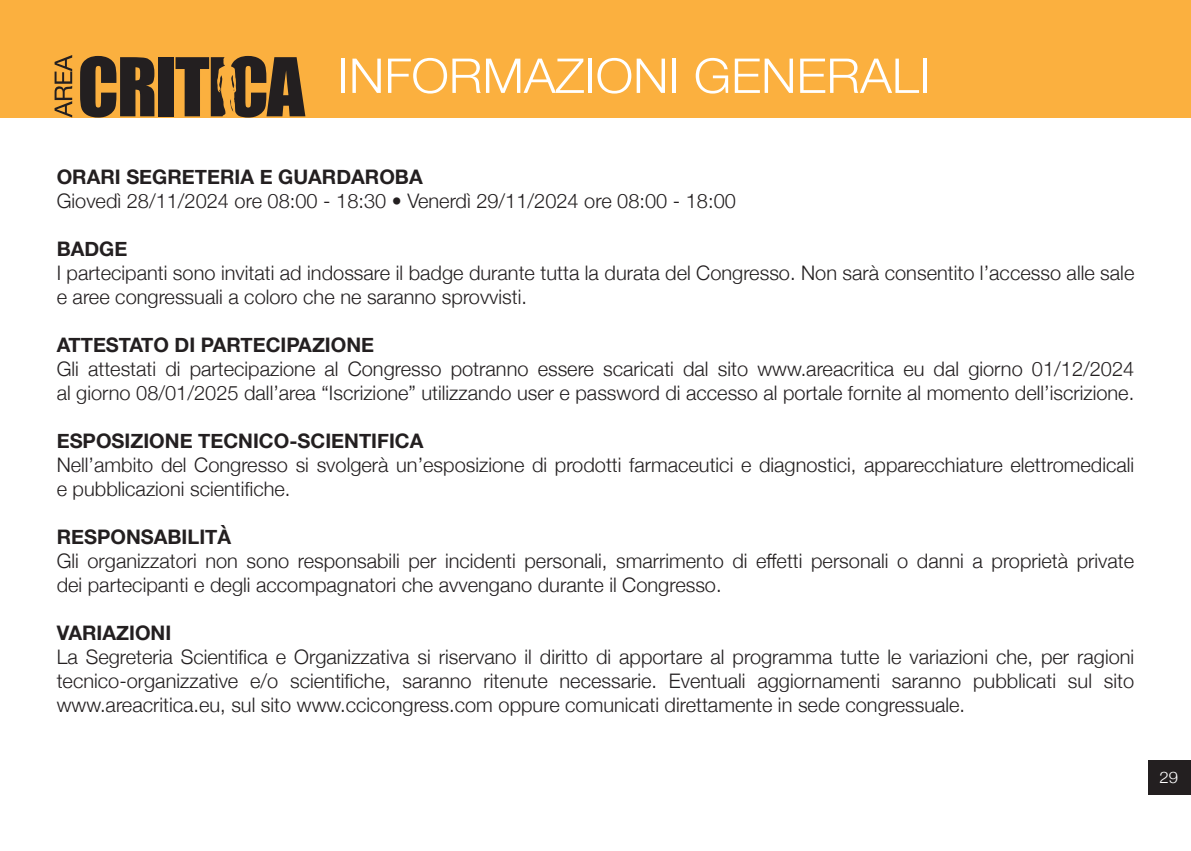
<style>
.page{position:relative;width:1191px;height:851px;background:#fff}
.page>*{position:absolute;margin:0;border:0;box-sizing:border-box;transform-origin:0 0}
.t1{font:300 48px "Helvetica Neue";color:#fff;scale:1.05 1}
.t2{font:300 20px/24px "Helvetica Neue";color:#231f20}
.t3{font:700 20px "Helvetica Neue";color:#231f20}
.t4{font:300 16px "Helvetica Neue";color:#fff;scale:1.05 1}
</style>
<div class="page">
<div style="left:0;top:0;width:1191px;height:118px;background:#fbb03f"></div>
<svg style="left:80px;top:56px;width:74px;height:61px"></svg>
<div style="left:158px;top:57px;width:16px;height:59px;background:#231f20"></div>
<svg style="left:175px;top:56px;width:130px;height:61px"></svg>
<svg style="left:55px;top:55px;width:17px;height:62px"></svg>
<div style="left:1148px;top:760px;width:43px;height:34px;background:#231f20"></div>
<p class="t1" style="left:338px;top:37px;width:566px">INFORMAZIONI GENERALI</p>
<p class="t3" style="left:57px;top:161px;width:367px">ORARI SEGRETERIA E GUARDAROBA</p>
<p class="t2" style="left:57px;top:187px;width:680px">Giovedì 28/11/2024 ore 08:00 - 18:30 • Venerdì 29/11/2024 ore 08:00 - 18:00</p>
<p class="t3" style="left:57px;top:233px;width:72px">BADGE</p>
<p class="t2" style="left:57px;top:259px;width:1079px">I partecipanti sono invitati ad indossare il badge durante tutta la durata del Congresso. Non sarà consentito l’accesso alle sale e aree congressuali a coloro che ne saranno sprovvisti.</p>
<p class="t3" style="left:57px;top:329px;width:319px">ATTESTATO DI PARTECIPAZIONE</p>
<p class="t2" style="left:57px;top:355px;width:1079px">Gli attestati di partecipazione al Congresso potranno essere scaricati dal sito www.areacritica eu dal giorno 01/12/2024 al giorno 08/01/2025 dall’area “Iscrizione” utilizzando user e password di accesso al portale fornite al momento dell’iscrizione.</p>
<p class="t3" style="left:57px;top:425px;width:368px">ESPOSIZIONE TECNICO-SCIENTIFICA</p>
<p class="t2" style="left:57px;top:451px;width:1079px">Nell’ambito del Congresso si svolgerà un’esposizione di prodotti farmaceutici e diagnostici, apparecchiature elettromedicali e pubblicazioni scientifiche.</p>
<p class="t3" style="left:57px;top:521px;width:176px">RESPONSABILITÀ</p>
<p class="t2" style="left:57px;top:547px;width:1079px">Gli organizzatori non sono responsabili per incidenti personali, smarrimento di effetti personali o danni a proprietà private dei partecipanti e degli accompagnatori che avvengano durante il Congresso.</p>
<p class="t3" style="left:57px;top:617px;width:116px">VARIAZIONI</p>
<p class="t2" style="left:57px;top:643px;width:1079px;text-align:justify">La Segreteria Scientifica e Organizzativa si riservano il diritto di apportare al programma tutte le variazioni che, per ragioni tecnico-organizzative e/o scientifiche, saranno ritenute necessarie. Eventuali aggiornamenti saranno pubblicati sul sito www.areacritica.eu, sul sito www.ccicongress.com oppure comunicati direttamente in sede congressuale.</p>
<p class="t4" style="left:1159px;top:764px;width:19px">29</p>
</div>
